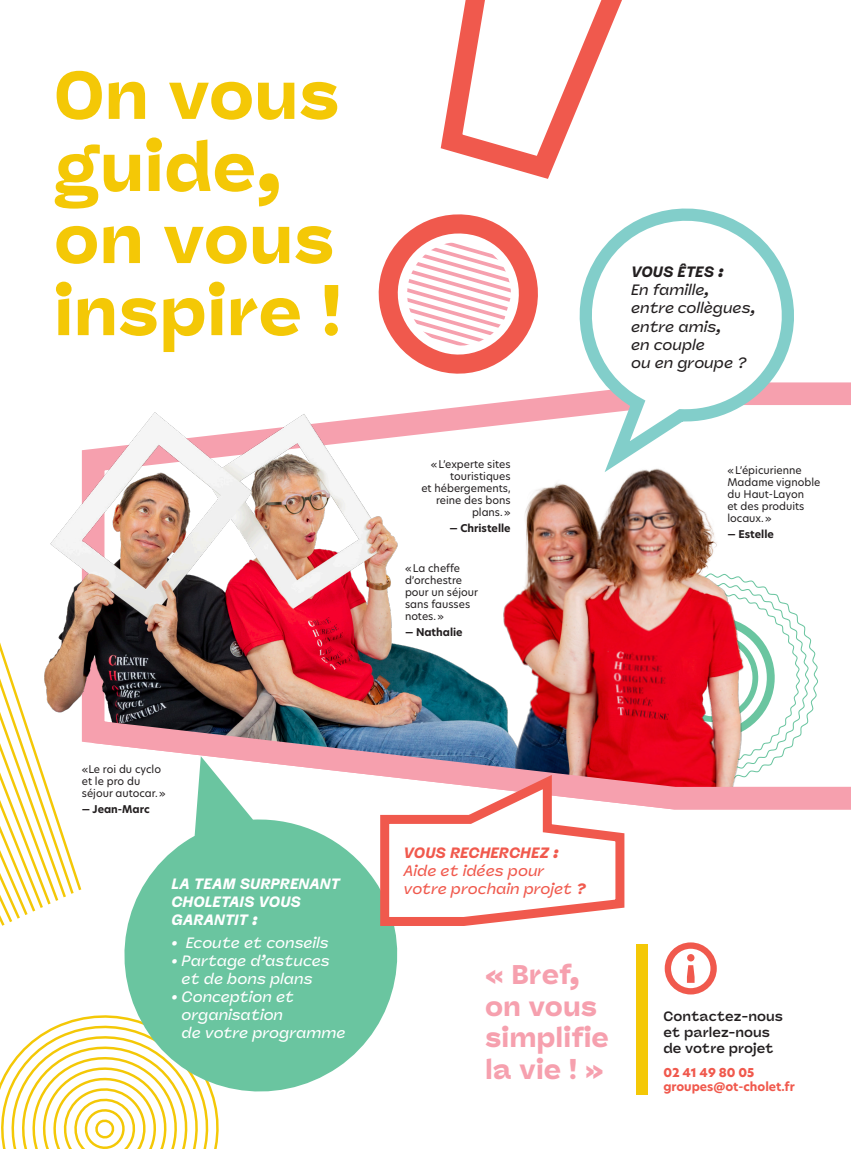
<style>
.page{position:relative;width:851px;height:1149px;background:#fff}
.page>*{position:absolute;margin:0;border:0;box-sizing:border-box;transform-origin:0 0}
.t1{font:900 67.5px/72px "Panel Sans";color:#f4c806}
.t2{font:900 27px/31.5px "Panel Sans";color:#f6a0ae}
.t3{font:italic 500 15px/18px "Panel Sans";color:#fff;text-align:center}
.t4{font:italic 500 15px/18px "Panel Sans";color:#231f20}
.t5{font:italic 900 15px/18px "Panel Sans";color:#fff}
.t6{font:italic 500 15px/18px "Panel Sans";color:#f0594d}
.t7{font:italic 900 15px "Panel Sans";color:#f0594d}
.t8{font:italic 900 15px "Panel Sans";color:#231f20}
.t9{font:700 13.5px/16.2px "Panel Sans";color:#231f20}
.t10{font:700 12px "New Hero";color:#f0594d}
.t11{font:800 12px "New Hero";color:#f0594d}
.t12{font:10.5px/12px "New Hero";color:#231f20}
.t13{font:700 10.5px "New Hero";color:#231f20}
.s1{font-weight:900}
</style>
<div class="page">
<svg style="left:0;top:778px;width:219px;height:370px"></svg>
<img style="left:0;top:522px;width:68px;height:256px">
<div style="left:664px;top:942px;width:52px;height:52px;border:6px solid #f0594d;border-radius:50%"></div>
<svg style="left:686px;top:954px;width:8px;height:28px"></svg>
<div style="left:636px;top:944px;width:11px;height:150px;background:#f4c806"></div>
<svg style="left:440px;top:0;width:182px;height:179px"></svg>
<svg style="left:378px;top:214px;width:160px;height:160px"></svg>
<img style="left:68px;top:395px;width:782px;height:425px">
<svg style="left:106px;top:756px;width:310px;height:353px;fill:#6ac5a0"></svg>
<svg style="left:375px;top:767px;width:254px;height:163px"></svg>
<svg style="left:555px;top:208px;width:263px;height:279px"></svg>
<h1 class="t1" style="left:54px;top:60px;width:289px">On vous guide, on vous inspire !</h1>
<p class="t12" style="left:82px;top:762px;width:85px">«Le roi du cyclo et le pro du séjour autocar.»</p>
<p class="t13" style="left:82px;top:801px;width:69px">— Jean-Marc</p>
<h3 class="t5" style="left:171px;top:874px;width:170px">LA TEAM SURPRENANT<br>CHOLETAIS VOUS<br>GARANTIT :</h3>
<h3 class="t3" style="left:171px;top:933px;width:159px">• Ecoute et conseils</h3>
<h3 class="t3" style="left:171px;top:951px;width:160px">• Partage d’astuces et de bons plans</h3>
<h3 class="t3" style="left:182px;top:987px;width:165px;text-align:left;text-indent:-10px">• Conception et organisation<br>de votre programme</h3>
<p class="t12" style="left:421px;top:458px;width:91px;text-align:right">«L’experte sites touristiques<br>et hébergements, reine des bons plans.»</p>
<p class="t13" style="left:449px;top:521px;width:63px">— Christelle</p>
<p class="t12" style="left:405px;top:562px;width:75px">«La cheffe d’orchestre pour un séjour sans fausses notes.»</p>
<p class="t13" style="left:405px;top:625px;width:59px">— Nathalie</p>
<h3 class="t8" style="left:631px;top:263px;width:94px">VOUS ÊTES :</h3>
<h3 class="t4" style="left:631px;top:281px;width:126px">En famille, entre collègues, entre amis,<br>en couple<br>ou en groupe ?</h3>
<p class="t12" style="left:727px;top:464px;width:94px">«L’épicurienne<br>Madame vignoble du Haut-Layon<br>et des produits locaux.»</p>
<p class="t13" style="left:727px;top:527px;width:48px">— Estelle</p>
<h3 class="t7" style="left:403px;top:843px;width:157px">VOUS RECHERCHEZ :</h3>
<h3 class="t6" style="left:403px;top:861px;width:184px">Aide et idées pour votre prochain projet <span class="s1">?</span></h3>
<h2 class="t2" style="left:485px;top:959px;width:125px">« Bref, on vous simplifie la vie ! »</h2>
<p class="t9" style="left:663px;top:1007px;width:121px">Contactez-nous et parlez-nous de votre projet</p>
<p class="t11" style="left:663px;top:1063px;width:92px">02 41 49 80 05</p>
<p class="t10" style="left:663px;top:1077px;width:133px">groupes@ot-cholet.fr</p>
</div>
